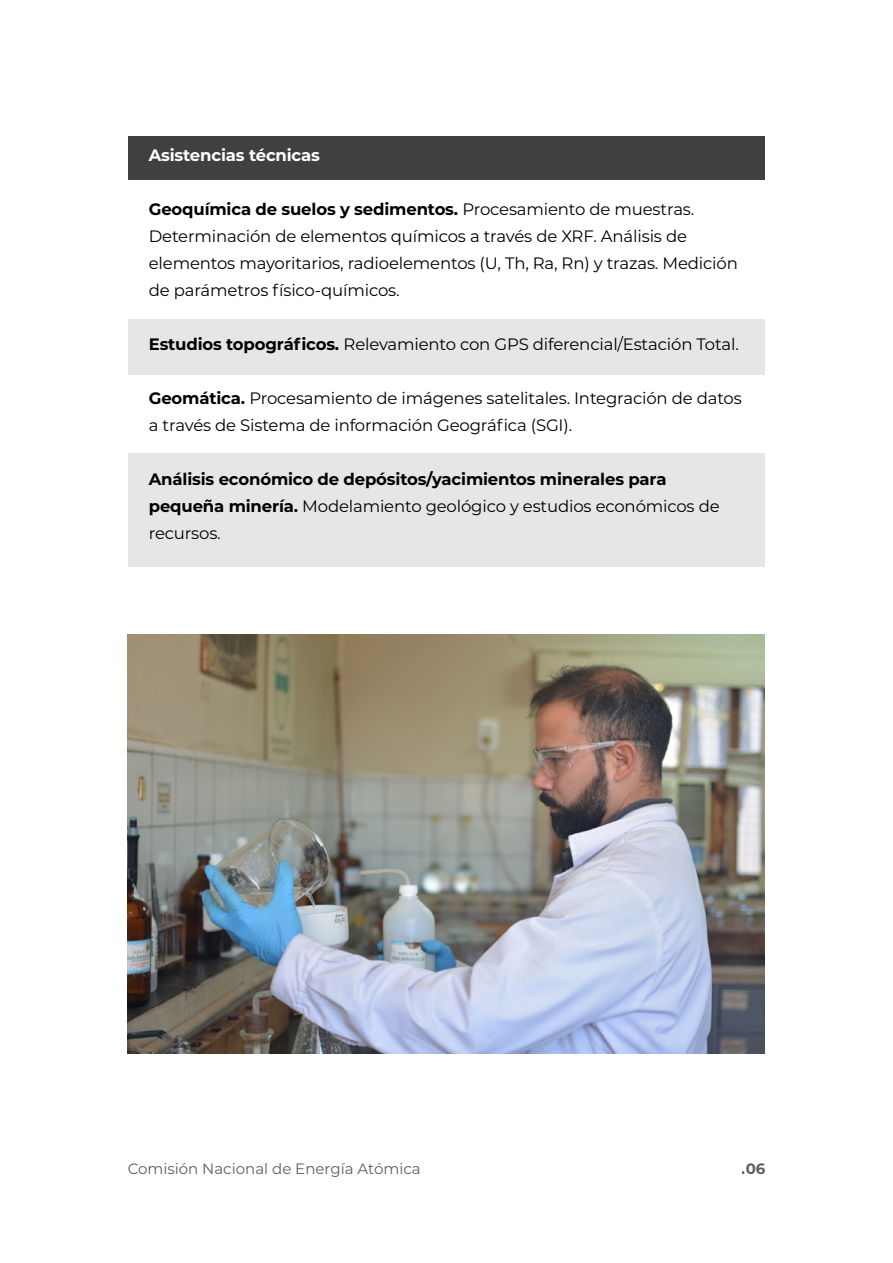
<style>
.page{position:relative;width:893px;height:1263px;background:#fff}
.page>*{position:absolute;margin:0;border:0;box-sizing:border-box;transform-origin:0 0}
.t1{font:16.5px/27px "Montserrat";letter-spacing:-.01em;color:#000}
.t2{font:700 16.5px/27px "Montserrat";letter-spacing:-.01em;color:#000}
.t3{font:700 16.5px "Montserrat";letter-spacing:-.01em;color:#fff}
.t4{font:15px "Montserrat";color:#1a171b}
.t5{font:700 15px "Montserrat";color:#1a171b}
.s1{font-weight:700}
.s2{font-weight:400}
</style>
<div class="page">
<div style="left:129px;top:320px;width:636px;height:55px;background:#e6e6e6"></div>
<div style="left:129px;top:453px;width:636px;height:113px;background:#e6e6e6"></div>
<div style="left:128px;top:136px;width:637px;height:43px;background:#404040"></div>
<img style="left:128px;top:635px;width:636px;height:418px">
<p class="t3" style="left:149px;top:143px;width:173px">Asistencias técnicas</p>
<p class="t1" style="left:149px;top:195px;width:590px"><span class="s1">Geoquímica de suelos y sedimentos.</span> Procesamiento de muestras.<br>Determinación de elementos químicos a través de XRF. Análisis de elementos mayoritarios, radioelementos (U, Th, Ra, Rn) y trazas. Medición de parámetros físico-químicos.</p>
<p class="t1" style="left:149px;top:330px;width:592px"><span class="s1">Estudios topográficos.</span> Relevamiento con GPS diferencial/Estación Total.</p>
<p class="t1" style="left:149px;top:384px;width:594px"><span class="s1">Geomática.</span> Procesamiento de imágenes satelitales. Integración de datos a través de Sistema de información Geográfica (SGI).</p>
<p class="t2" style="left:149px;top:465px;width:572px">Análisis económico de depósitos/yacimientos minerales para pequeña minería. <span class="s2">Modelamiento geológico y estudios económicos de recursos.</span></p>
<p class="t4" style="left:128px;top:1159px;width:295px">Comisión Nacional de Energía Atómica</p>
<p class="t5" style="left:742px;top:1158px;width:25px">.06</p>
</div>
